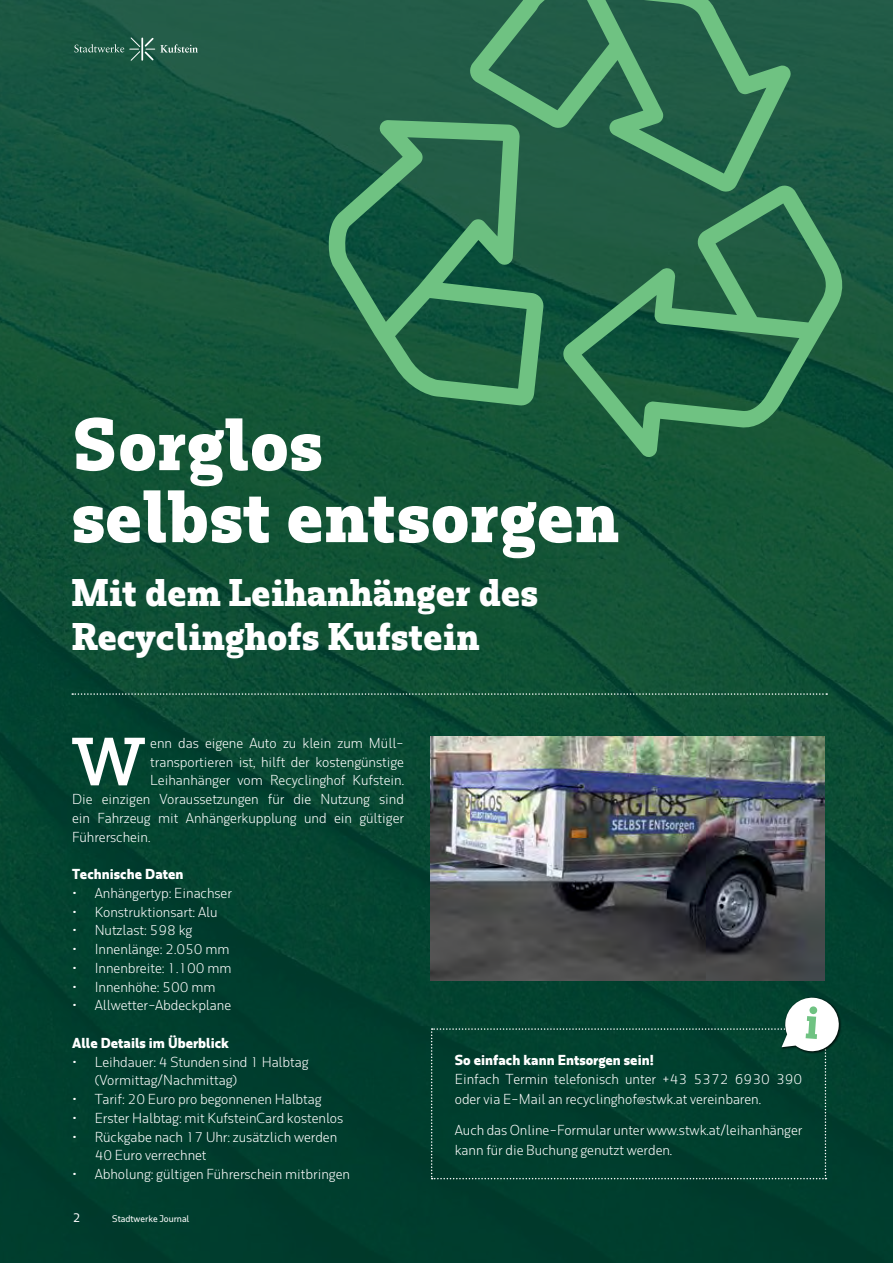
<style>
.page{position:relative;width:893px;height:1263px;background:#fff}
.page>*{position:absolute;margin:0;border:0;box-sizing:border-box;transform-origin:0 0}
.t1{font:700 69px/72px "Rum Serif";color:#fff}
.t2{font:600 63.45px "Rum Serif";color:#fff}
.t3{font:700 36px/44.5px "Rum Serif";color:#fff}
.t4{font:300 13.5px/19.5px "Rum Sans";color:#fff}
.t5{font:700 13.5px "Rum Sans";color:#fff}
.t6{font:500 12px "Rum Sans";color:#fff}
.t7{font:500 9px "Rum Sans";color:#fff}
.s1{font-weight:700}
</style>
<div class="page">
<img style="left:0;top:0;width:893px;height:1263px">
<div style="left:431px;top:997px;width:409px;height:182px;background:#003f2e"></div>
<svg style="left:563px;top:185px;width:285px;height:272px;background:#296c4a"></svg>
<svg style="left:324px;top:120px;width:220px;height:286px;background:#2c714f"></svg>
<svg style="left:468px;top:0;width:323px;height:192px;background:#337354"></svg>
<img style="left:431px;top:736px;width:394px;height:244px">
<svg style="left:72px;top:693px;width:755px;height:2px;background:#4d7c6a"></svg>
<svg style="left:74px;top:36px;width:124px;height:26px;background:#306653"></svg>
<hr style="left:141px;top:38px;width:2px;height:22px;background:#fff">
<h1 class="t1" style="left:71px;top:408px;width:549px">Sorglos<br>selbst entsorgen</h1>
<h3 class="t3" style="left:71px;top:570px;width:468px">Mit dem Leihanhänger des<br>Recyclinghofs Kufstein</h3>
<h2 class="t2" style="left:72px;top:723px;width:75px">W</h2>
<p class="t4" style="left:150px;top:733px;width:255px">enn das eigene Auto zu klein zum Müll-</p>
<p class="t4" style="left:150px;top:752px;width:255px">transportieren ist, hilft der kostengünstige</p>
<p class="t4" style="left:150px;top:770px;width:255px">Leihanhänger vom Recyclinghof Kufstein.</p>
<p class="t4" style="left:72px;top:789px;width:333px">Die einzigen Voraussetzungen für die Nutzung sind</p>
<p class="t4" style="left:72px;top:808px;width:333px">ein Fahrzeug mit Anhängerkupplung und ein gültiger</p>
<p class="t4" style="left:72px;top:827px;width:80px">Führerschein.</p>
<p class="t5" style="left:72px;top:866px;width:113px">Technische Daten</p>
<p class="t4" style="left:72px;top:883px;width:161px"><span class="s1">•</span> Anhängertyp: Einachser</p>
<p class="t4" style="left:72px;top:902px;width:147px"><span class="s1">•</span> Konstruktionsart: Alu</p>
<p class="t4" style="left:72px;top:921px;width:122px"><span class="s1">•</span> Nutzlast: 598 kg</p>
<p class="t4" style="left:72px;top:939px;width:159px"><span class="s1">•</span> Innenlänge: 2.050 mm</p>
<p class="t4" style="left:72px;top:958px;width:161px"><span class="s1">•</span> Innenbreite: 1.100 mm</p>
<p class="t4" style="left:72px;top:977px;width:145px"><span class="s1">•</span> Innenhöhe: 500 mm</p>
<p class="t4" style="left:72px;top:996px;width:160px"><span class="s1">•</span> Allwetter-Abdeckplane</p>
<p class="t5" style="left:72px;top:1034px;width:158px">Alle Details im Überblick</p>
<p class="t4" style="left:95px;top:1052px;width:215px;line-height:18.8px;text-indent:-23px"><span class="s1">•</span> Leihdauer: 4 Stunden sind 1 Halbtag (Vormittag/Nachmittag)</p>
<p class="t4" style="left:72px;top:1089px;width:251px"><span class="s1">•</span> Tarif: 20 Euro pro begonnenen Halbtag</p>
<p class="t4" style="left:72px;top:1108px;width:273px"><span class="s1">•</span> Erster Halbtag: mit KufsteinCard kostenlos</p>
<p class="t4" style="left:95px;top:1127px;width:244px;line-height:18.8px;text-indent:-23px"><span class="s1">•</span> Rückgabe nach 17 Uhr: zusätzlich werden<br>40 Euro verrechnet</p>
<p class="t4" style="left:72px;top:1164px;width:279px"><span class="s1">•</span> Abholung: gültigen Führerschein mitbringen</p>
<p class="t6" style="left:73px;top:1211px;width:8px">2</p>
<p class="t7" style="left:112px;top:1214px;width:79px">Stadtwerke Journal</p>
<p class="t5" style="left:455px;top:1051px;width:201px">So einfach kann Entsorgen sein!</p>
<p class="t4" style="left:455px;top:1069px;width:349px">Einfach Termin telefonisch unter +43 5372 6930 390 oder via E-Mail an recyclinghof@stwk.at vereinbaren.</p>
<p class="t4" style="left:455px;top:1120px;width:349px">Auch das Online-Formular unter www.stwk.at/leihanhänger kann für die Buchung genutzt werden.</p>
</div>
